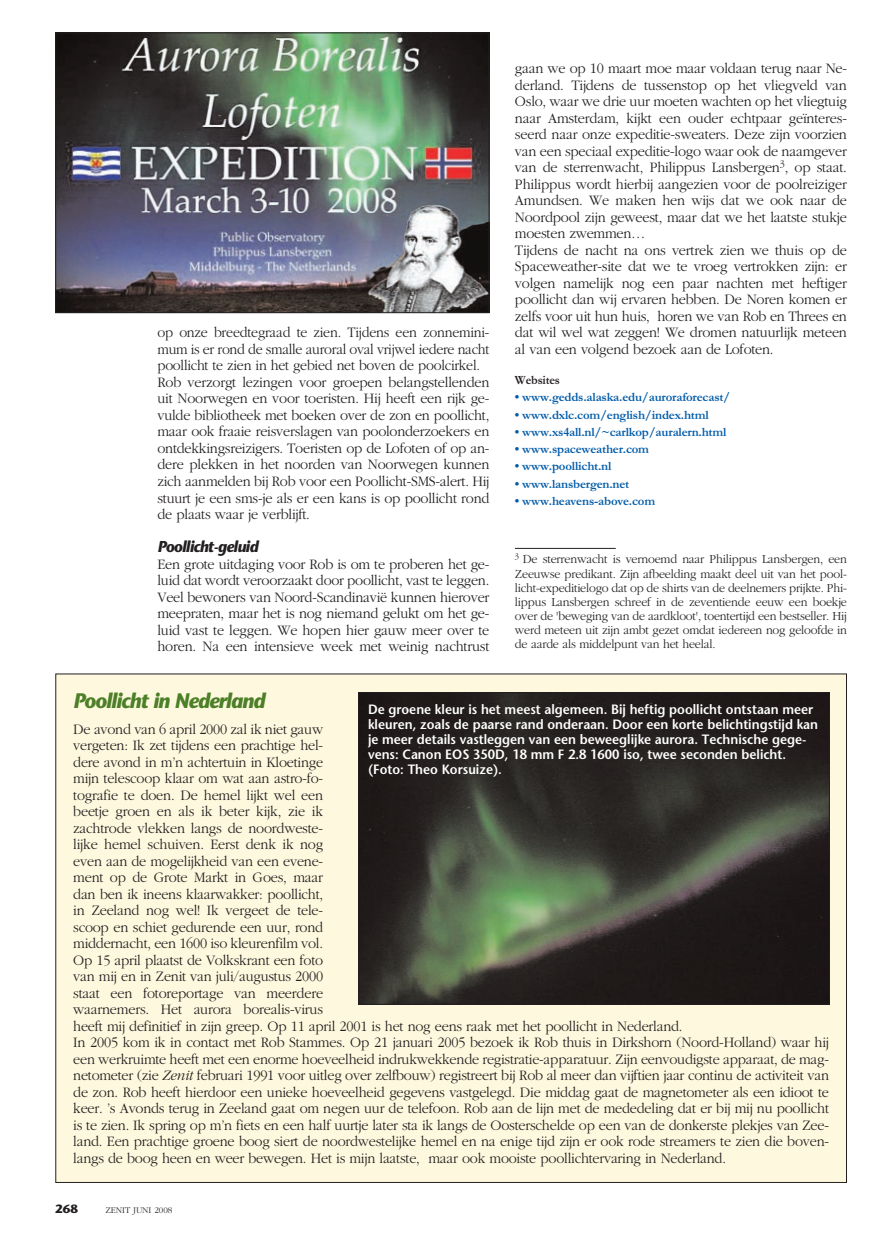
<style>
.page{position:relative;width:881px;height:1251px;background:#fff}
.page>*{position:absolute;margin:0;border:0;box-sizing:border-box;transform-origin:0 0}
.t1{font:italic 700 21px "Stone Sans";letter-spacing:-.045em;color:#4c7f27;scale:.95 1}
.t2{font:italic 700 15.75px "Stone Sans";letter-spacing:-.045em;color:#231f20;scale:.95 1}
.t3{font:300 15px/16.5px "Garamond";letter-spacing:-.015em;color:#231f20;scale:.95 1}
.t4{font:300 15px/16.5px "Garamond";letter-spacing:-.015em;color:#231f20;scale:.93 1}
.t5{font:600 13.5px/15px "Stone Sans";color:#fff;scale:.95 1}
.t6{font:300 12.75px/14.1px "Garamond";letter-spacing:-.015em;color:#231f20;text-align:justify;scale:.95 1}
.t7{font:700 12.75px "Garamond";letter-spacing:-.015em;color:#015ba9}
.t8{font:700 12.75px "Garamond";letter-spacing:-.015em;color:#231f20;scale:.95 1}
.t9{font:700 12px "Stone Sans";color:#231f20}
.t10{font:300 9px "Garamond";color:#231f20}
.s1{font-style:italic}
</style>
<div class="page">
<div style="left:56px;top:673px;width:790px;height:509px;background:#fef9de"></div>
<img style="left:360px;top:694px;width:467px;height:308px">
<div style="left:358px;top:692px;width:471px;height:312px;border:1px solid #231f20"></div>
<img style="left:57px;top:34px;width:430px;height:277px">
<div style="left:55px;top:32px;width:434px;height:281px;border:1px solid #231f20"></div>
<hr style="left:514px;top:548px;width:101px;height:1px;background:#231f20">
<p class="t4" style="left:157px;top:324px;width:358px">op onze breedtegraad te zien. Tijdens een zonnemini&shy;mum is er rond de smalle auroral oval vrijwel iedere nacht poollicht te zien in het gebied net boven de poolcirkel.<br>Rob verzorgt lezingen voor groepen belangstellenden uit Noorwegen en voor toeristen. Hij heeft een rijk ge&shy;vulde bibliotheek met boeken over de zon en poollicht, maar ook fraaie reisverslagen van poolonderzoekers en ontdekkingsreizigers. Toeristen op de Lofoten of op an&shy;dere plekken in het noorden van Noorwegen kunnen zich aanmelden bij Rob voor een Poollicht-SMS-alert. Hij stuurt je een sms-je als er een kans is op poollicht rond de plaats waar je verblijft.</p>
<p class="t2" style="left:157px;top:540px;width:108px">Poollicht-geluid</p>
<p class="t3" style="left:157px;top:555px;width:351px;text-align:justify">Een grote uitdaging voor Rob is om te proberen het ge&shy;luid dat wordt veroorzaakt door poollicht, vast te leggen.<br>Veel bewoners van Noord-Scandinavië kunnen hierover meepraten, maar het is nog niemand gelukt om het ge&shy;luid vast te leggen. We hopen hier gauw meer over te horen. Na een intensieve week met weinig nachtrust</p>
<p class="t3" style="left:514px;top:60px;width:351px">gaan we op 10 maart moe maar voldaan terug naar Ne&shy;derland. Tijdens de tussenstop op het vliegveld van Oslo, waar we drie uur moeten wachten op het vliegtuig naar Amsterdam, kijkt een ouder echtpaar geïnteres&shy;seerd naar onze expeditie-sweaters. Deze zijn voorzien van een speciaal expeditie-logo waar ook de naamgever van de sterrenwacht, Philippus Lansbergen<sup>3</sup>, op staat.<br>Philippus wordt hierbij aangezien voor de poolreiziger Amundsen. We maken hen wijs dat we ook naar de Noordpool zijn geweest, maar dat we het laatste stukje moesten zwemmen…<br>Tijdens de nacht na ons vertrek zien we thuis op de Spaceweather-site dat we te vroeg vertrokken zijn: er volgen namelijk nog een paar nachten met heftiger poollicht dan wij ervaren hebben. De Noren komen er zelfs voor uit hun huis, horen we van Rob en Threes en dat wil wel wat zeggen! We dromen natuurlijk meteen al van een volgend bezoek aan de Lofoten.</p>
<p class="t8" style="left:514px;top:372px;width:49px">Websites</p>
<p class="t7" style="left:514px;top:389px;width:217px">• www.gedds.alaska.edu/auroraforecast/</p>
<p class="t7" style="left:514px;top:406px;width:195px">• www.dxlc.com/english/index.html</p>
<p class="t7" style="left:514px;top:424px;width:213px">• www.xs4all.nl/~carlkop/auralern.html</p>
<p class="t7" style="left:514px;top:441px;width:135px">• www.spaceweather.com</p>
<p class="t7" style="left:514px;top:458px;width:98px">• www.poollicht.nl</p>
<p class="t7" style="left:514px;top:475px;width:116px">• www.lansbergen.net</p>
<p class="t7" style="left:514px;top:493px;width:142px">• www.heavens-above.com</p>
<p class="t6" style="left:514px;top:552px;width:351px"><sup>3</sup> De sterrenwacht is vernoemd naar Philippus Lansbergen, een Zeeuwse predikant. Zijn afbeelding maakt deel uit van het pool&shy;licht-expeditielogo dat op de shirts van de deelnemers prijkte. Phi&shy;lippus Lansbergen schreef in de zeventiende eeuw een boekje over de 'beweging van de aardkloot', toentertijd een bestseller. Hij werd meteen uit zijn ambt gezet omdat iedereen nog geloofde in de aarde als middelpunt van het heelal.</p>
<h1 class="t1" style="left:73px;top:693px;width:204px">Poollicht in Nederland</h1>
<p class="t3" style="left:73px;top:720px;width:796px">De avond van 6 april 2000 zal ik niet gauw<br>vergeten: Ik zet tijdens een prachtige hel-<br>dere avond in m’n achtertuin in Kloetinge<br>mijn telescoop klaar om wat aan astro-fo-<br>tografie te doen. De hemel lijkt wel een<br>beetje groen en als ik beter kijk, zie ik<br>zachtrode vlekken langs de noordweste-<br>lijke hemel schuiven. Eerst denk ik nog<br>even aan de mogelijkheid van een evene-<br>ment op de Grote Markt in Goes, maar<br>dan ben ik ineens klaarwakker: poollicht,<br>in Zeeland nog wel! Ik vergeet de tele-<br>scoop en schiet gedurende een uur, rond<br>middernacht, een 1600 iso kleurenfilm vol.<br>Op 15 april plaatst de Volkskrant een foto<br>van mij en in Zenit van juli/augustus 2000<br>staat een fotoreportage van meerdere<br>waarnemers. Het aurora borealis-virus<br>heeft mij definitief in zijn greep. Op 11 april 2001 is het nog eens raak met het poollicht in Nederland.<br>In 2005 kom ik in contact met Rob Stammes. Op 21 januari 2005 bezoek ik Rob thuis in Dirkshorn (Noord-Holland) waar hij een werkruimte heeft met een enorme hoeveelheid indrukwekkende registratie-apparatuur. Zijn eenvoudigste apparaat, de mag&shy;netometer (zie <span class="s1">Zenit</span> februari 1991 voor uitleg over zelfbouw) registreert bij Rob al meer dan vijftien jaar continu de activiteit van de zon. Rob heeft hierdoor een unieke hoeveelheid gegevens vastgelegd. Die middag gaat de magnetometer als een idioot te keer. ’s Avonds terug in Zeeland gaat om negen uur de telefoon. Rob aan de lijn met de mededeling dat er bij mij nu poollicht is te zien. Ik spring op m’n fiets en een half uurtje later sta ik langs de Oosterschelde op een van de donkerste plekjes van Zee&shy;land. Een prachtige groene boog siert de noordwestelijke hemel en na enige tijd zijn er ook rode streamers te zien die boven&shy;langs de boog heen en weer bewegen. Het is mijn laatste, maar ook mooiste poollichtervaring in Nederland.</p>
<p class="t5" style="left:368px;top:702px;width:475px">De groene kleur is het meest algemeen. Bij heftig poollicht ontstaan meer kleuren, zoals de paarse rand onderaan. Door een korte belichtingstijd kan je meer details vastleggen van een beweeglijke aurora. Technische gege&shy;vens: Canon EOS 350D, 18 mm F 2.8 1600 iso, twee seconden belicht. (Foto: Theo Korsuize).</p>
<p class="t9" style="left:55px;top:1203px;width:24px">268</p>
<p class="t10" style="left:105px;top:1203px;width:68px">ZENIT JUNI 2008</p>
</div>
